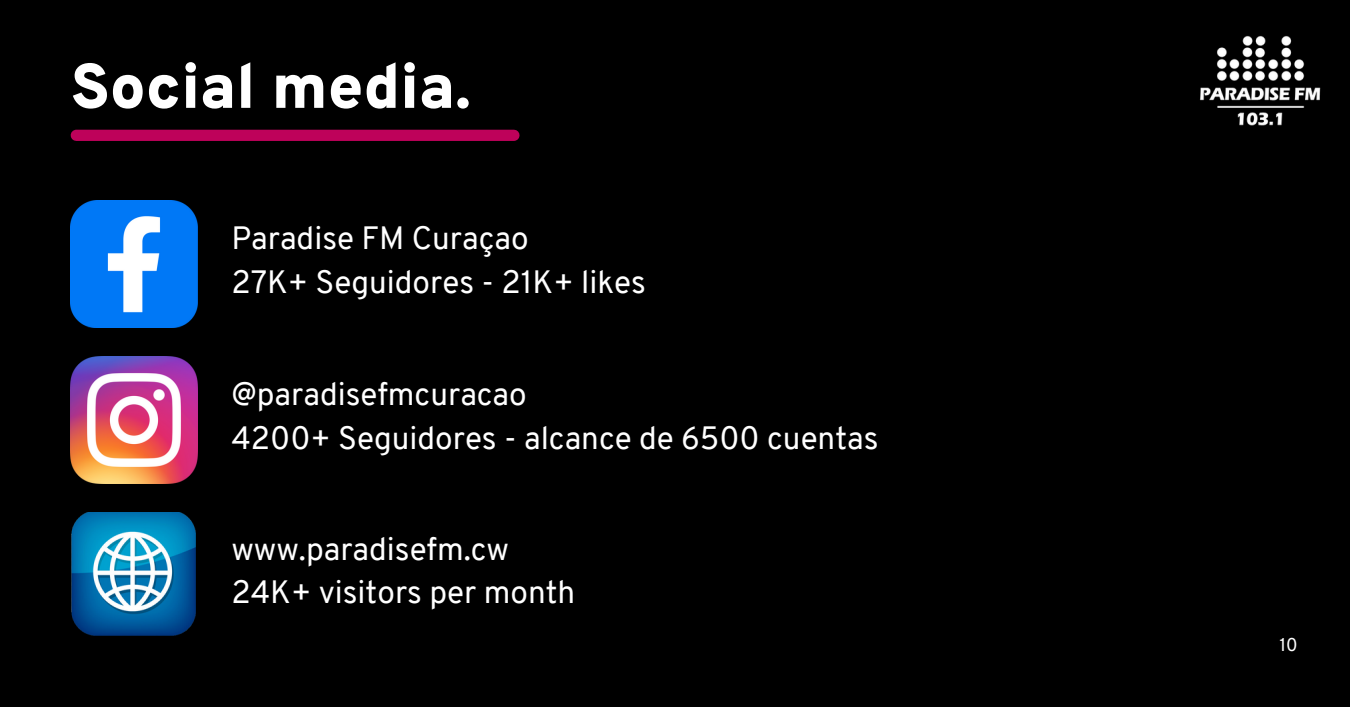
<style>
.page{position:relative;width:1350px;height:707px;background:#fff}
.page>*{position:absolute;margin:0;border:0;box-sizing:border-box;transform-origin:0 0}
.t1{font:900 63px "Overpass";color:#fff}
.t2{font:31.5px/43.8px "Overpass";color:#fff}
.t3{font:18px "Overpass";color:#fff}
</style>
<div class="page">
<div style="left:0;top:0;width:1350px;height:706px;background:#000"></div>
<img style="left:71px;top:356px;width:127px;height:127px">
<img style="left:71px;top:200px;width:127px;height:127px">
<img style="left:71px;top:512px;width:125px;height:123px">
<img style="left:1200px;top:36px;width:121px;height:90px">
<div style="left:76px;top:130px;width:438px;height:11px;background:#be025a"></div>
<h1 class="t1" style="left:71px;top:61px;width:402px">Social media.</h1>
<p class="t2" style="left:231px;top:219px;width:416px">Paradise FM Curaçao<br>27K+ Seguidores - 21K+ likes</p>
<p class="t2" style="left:231px;top:375px;width:649px">@paradisefmcuracao<br>4200+ Seguidores - alcance de 6500 cuentas</p>
<p class="t2" style="left:231px;top:529px;width:345px">www.paradisefm.cw<br>24K+ visitors per month</p>
<p class="t3" style="left:1279px;top:637px;width:20px">10</p>
</div>
